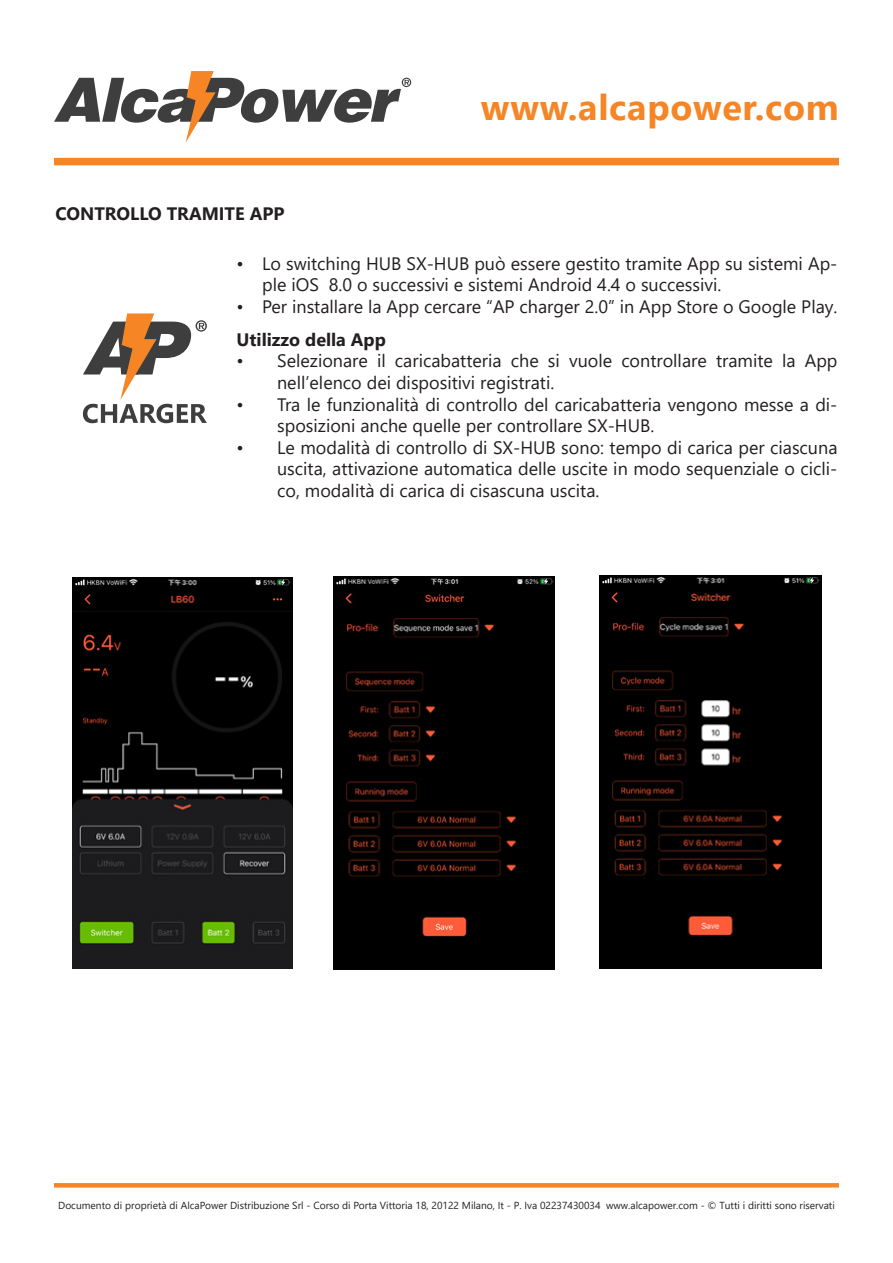
<style>
.page{position:relative;width:893px;height:1263px;background:#fff}
.page>*{position:absolute;margin:0;border:0;box-sizing:border-box;transform-origin:0 0}
.t1{font:700 36px "Segoe UI";letter-spacing:.02em;color:#f58525}
.t2{font:18px/21.6px "Segoe UI";color:#231f20}
.t3{font:700 18px "Segoe UI";color:#231f20}
.t4{font:10.2px "Segoe UI";color:#231f20}
</style>
<div class="page">
<svg style="left:54px;top:71px;width:357px;height:72px"></svg>
<div style="left:54px;top:158px;width:785px;height:7px;background:#f58525"></div>
<svg style="left:54px;top:1183px;width:785px;height:4px;fill:#f58525"></svg>
<img style="left:334px;top:576px;width:221px;height:394px">
<img style="left:72px;top:577px;width:220px;height:392px">
<img style="left:599px;top:575px;width:222px;height:394px">
<svg style="left:83px;top:313px;width:124px;height:110px"></svg>
<p class="t3" style="left:55px;top:196px;width:230px">CONTROLLO TRAMITE APP</p>
<h1 class="t1" style="left:481px;top:73px;width:359px">www.alcapower.com</h1>
<p class="t2" style="left:262px;top:251px;width:577px;text-indent:-26px">• Lo switching HUB SX-HUB può essere gestito tramite App su sistemi Ap&shy;ple iOS 8.0 o successivi e sistemi Android 4.4 o successivi.</p>
<p class="t2" style="left:237px;top:294px;width:602px">• Per installare la App cercare “AP charger 2.0” in App Store o Google Play.</p>
<p class="t3" style="left:237px;top:322px;width:151px">Utilizzo della App</p>
<p class="t2" style="left:277px;top:349px;width:562px;text-indent:-40px">• Selezionare il caricabatteria che si vuole controllare tramite la App nell’elenco dei dispositivi registrati.</p>
<p class="t2" style="left:277px;top:392px;width:562px;text-indent:-40px">• Tra le funzionalità di controllo del caricabatteria vengono messe a di&shy;sposizioni anche quelle per controllare SX-HUB.</p>
<p class="t2" style="left:277px;top:435px;width:562px;text-align:justify;text-indent:-40px">• Le modalità di controllo di SX-HUB sono: tempo di carica per ciascuna uscita, attivazione automatica delle uscite in modo sequenziale o cicli&shy;co, modalità di carica di cisascuna uscita.</p>
<p class="t4" style="left:58px;top:1196px;width:778px">Documento di proprietà di AlcaPower Distribuzione Srl - Corso di Porta Vittoria 18, 20122 Milano, It - P. Iva 02237430034 www.alcapower.com - © Tutti i diritti sono riservati</p>
</div>
